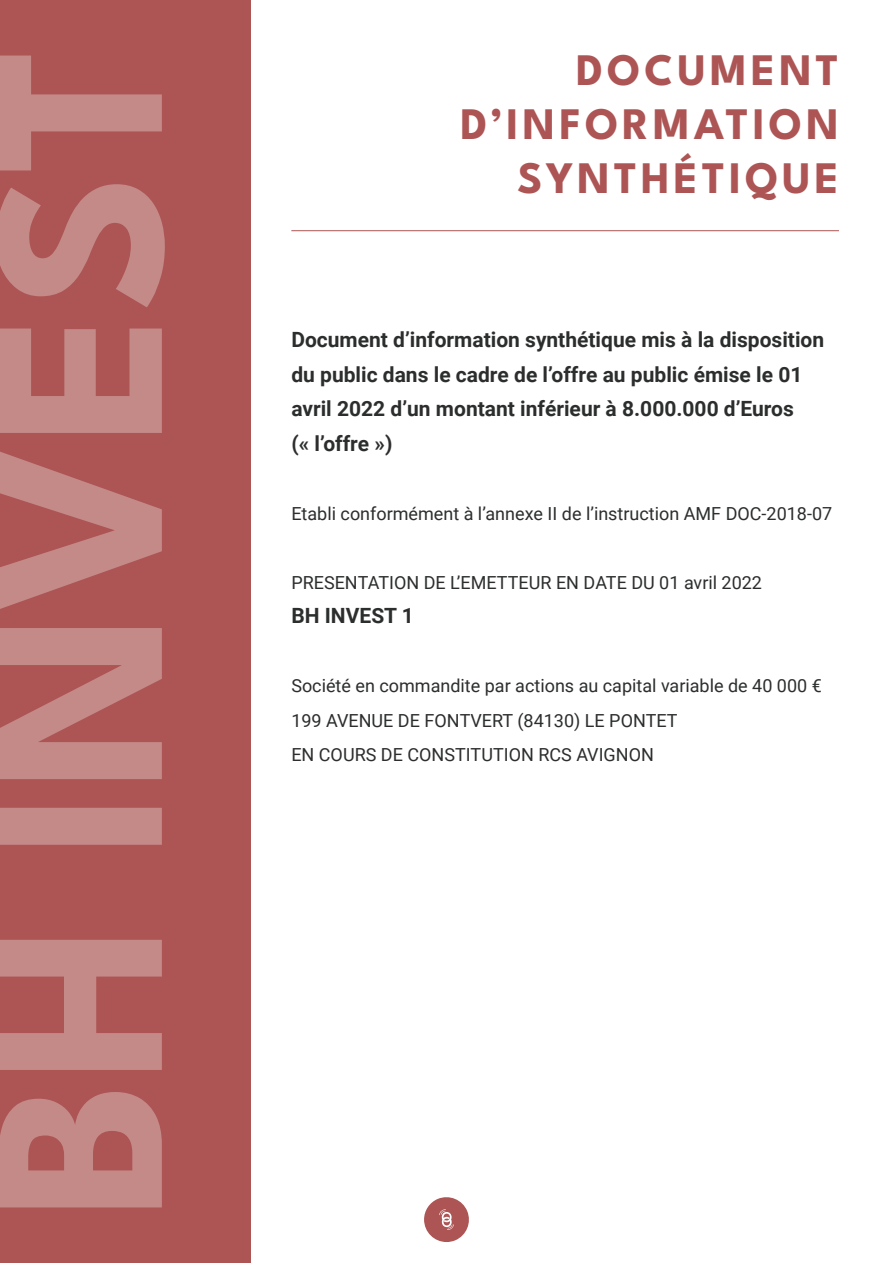
<style>
.page{position:relative;width:893px;height:1263px;background:#fff}
.page>*{position:absolute;margin:0;border:0;box-sizing:border-box;transform-origin:0 0}
.t1{font:100 45px/54px "League Spartan";letter-spacing:.09em;color:#ad5454;text-align:right}
.t2{font:700 21px/34.5px "Roboto";color:#2c2d2d}
.t3{font:18px/34.5px "Roboto";color:#2c2d2d}
</style>
<div class="page">
<svg style="left:424px;top:1197px;width:45px;height:45px"></svg>
<hr style="left:291px;top:230px;width:548px;height:1px;background:#ad5454">
<div style="left:0;top:0;width:250px;height:1263px;background:#ad5454"></div>
<svg style="left:0;top:56px;width:165px;height:1151px"></svg>
<h1 class="t1" style="left:461px;top:39px;width:380px">DOCUMENT<br>D’INFORMATION<br>SYNTHÉTIQUE</h1>
<p class="t2" style="left:291px;top:322px;width:534px">Document d’information synthétique mis à la disposition du public dans le cadre de l’offre au public émise le 01 avril 2022 d’un montant inférieur à 8.000.000 d’Euros<br>(« l’offre »)</p>
<p class="t3" style="left:291px;top:495px;width:542px">Etabli conformément à l’annexe II de l’instruction AMF DOC-2018-07</p>
<p class="t3" style="left:291px;top:564px;width:472px">PRESENTATION DE L’EMETTEUR EN DATE DU 01 avril 2022</p>
<p class="t2" style="left:291px;top:598px;width:124px">BH INVEST 1</p>
<p class="t3" style="left:291px;top:668px;width:532px">Société en commandite par actions au capital variable de 40 000 €<br>199 AVENUE DE FONTVERT (84130) LE PONTET<br>EN COURS DE CONSTITUTION RCS AVIGNON</p>
</div>
